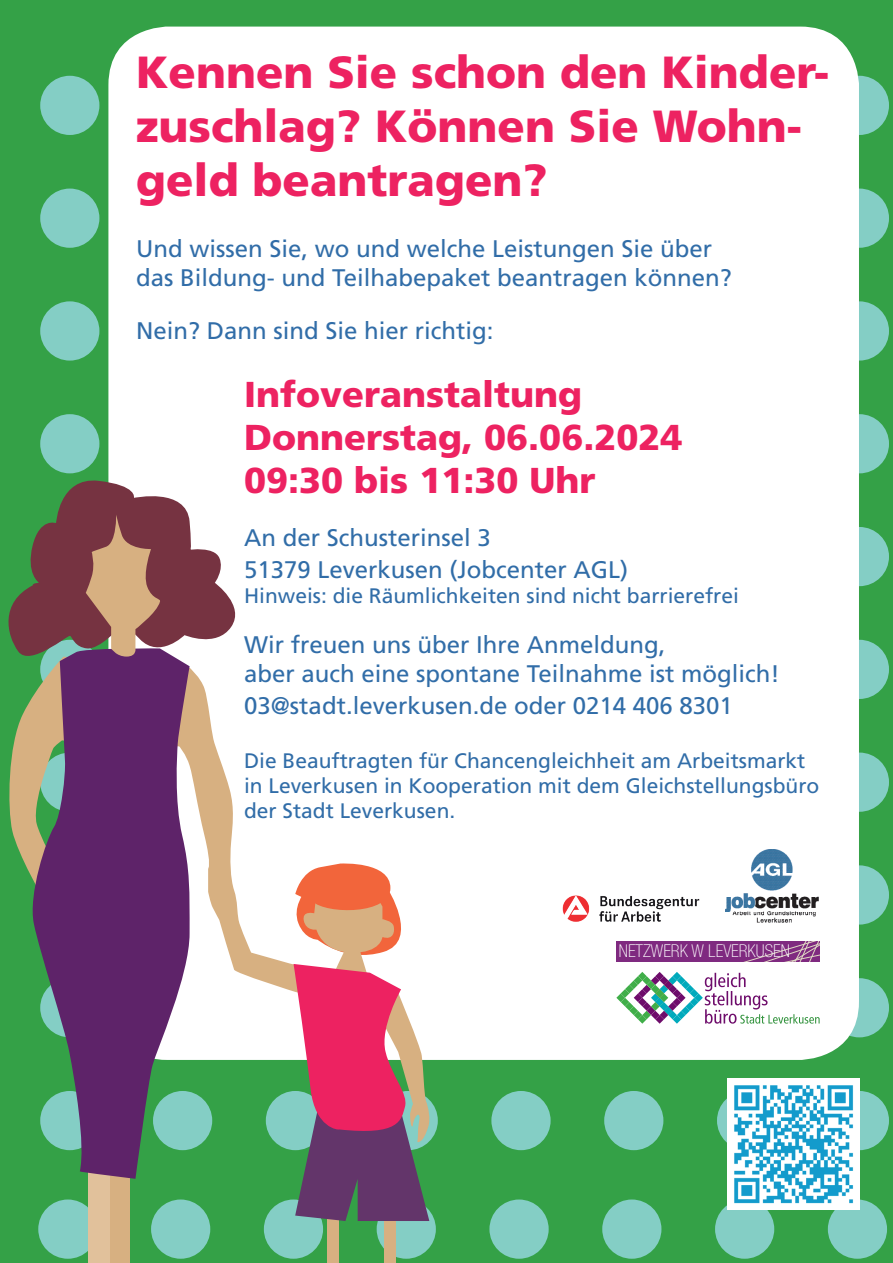
<style>
.page{position:relative;width:893px;height:1263px;background:#34a147}
.page>*{position:absolute;margin:0;border:0;box-sizing:border-box;transform-origin:0 0}
.t1{font:900 45px/54px "Frutiger";color:#ed2261}
.t2{font:900 36px/43.2px "Frutiger";color:#ed2261}
.t3{font:24px/28.8px "Frutiger";color:#316da8}
.t4{font:21px/25.2px "Frutiger";color:#316da8}
.t5{font:100 condensed 17.7px "Helvetica Neue";color:#fff}
</style>
<div class="page">
<div style="left:40px;top:76px;width:59px;height:59px;background:#84cec5;border-radius:50%"></div>
<div style="left:40px;top:189px;width:59px;height:59px;background:#84cec5;border-radius:50%"></div>
<div style="left:40px;top:301px;width:59px;height:60px;background:#84cec5;border-radius:50%"></div>
<div style="left:40px;top:414px;width:59px;height:59px;background:#84cec5;border-radius:50%"></div>
<div style="left:379px;top:1091px;width:59px;height:59px;background:#84cec5;border-radius:50%"></div>
<div style="left:491px;top:1091px;width:60px;height:59px;background:#84cec5;border-radius:50%"></div>
<div style="left:604px;top:1091px;width:59px;height:59px;background:#84cec5;border-radius:50%"></div>
<svg style="left:717px;top:1091px;width:59px;height:59px"></svg>
<div style="left:830px;top:76px;width:59px;height:59px;background:#84cec5;border-radius:50%"></div>
<div style="left:830px;top:189px;width:59px;height:59px;background:#84cec5;border-radius:50%"></div>
<div style="left:830px;top:301px;width:59px;height:60px;background:#84cec5;border-radius:50%"></div>
<div style="left:830px;top:414px;width:59px;height:59px;background:#84cec5;border-radius:50%"></div>
<div style="left:830px;top:527px;width:59px;height:59px;background:#84cec5;border-radius:50%"></div>
<div style="left:830px;top:640px;width:59px;height:59px;background:#84cec5;border-radius:50%"></div>
<div style="left:830px;top:752px;width:59px;height:60px;background:#84cec5;border-radius:50%"></div>
<div style="left:830px;top:865px;width:59px;height:59px;background:#84cec5;border-radius:50%"></div>
<div style="left:830px;top:978px;width:59px;height:59px;background:#84cec5;border-radius:50%"></div>
<div style="left:830px;top:1091px;width:59px;height:59px;background:#84cec5;border-radius:50%"></div>
<div style="left:108px;top:27px;width:751px;height:1033px;background:#fff;border-radius:59px"></div>
<div style="left:828px;top:1199px;width:59px;height:60px;background:#84cec5;border-radius:50%"></div>
<div style="left:715px;top:1199px;width:59px;height:60px;background:#84cec5;border-radius:50%"></div>
<div style="left:602px;top:1199px;width:59px;height:60px;background:#84cec5;border-radius:50%"></div>
<div style="left:489px;top:1199px;width:60px;height:60px;background:#84cec5;border-radius:50%"></div>
<div style="left:377px;top:1199px;width:59px;height:60px;background:#84cec5;border-radius:50%"></div>
<div style="left:264px;top:1199px;width:59px;height:60px;background:#84cec5;border-radius:50%"></div>
<div style="left:151px;top:1199px;width:59px;height:60px;background:#84cec5;border-radius:50%"></div>
<div style="left:38px;top:1199px;width:59px;height:60px;background:#84cec5;border-radius:50%"></div>
<svg style="left:9px;top:668px;width:422px;height:475px"></svg>
<div style="left:384px;top:1187px;width:11px;height:76px;background:#d7b081"></div>
<div style="left:327px;top:1188px;width:12px;height:75px;background:#d7b081"></div>
<div style="left:105px;top:1169px;width:25px;height:94px;background:#d7b081"></div>
<div style="left:88px;top:1169px;width:22px;height:94px;background:#e1c19b"></div>
<svg style="left:28px;top:668px;width:162px;height:511px;fill:#5e2369"></svg>
<svg style="left:8px;top:476px;width:228px;height:192px;fill:#763341"></svg>
<svg style="left:86px;top:514px;width:75px;height:143px;background:#a67365"></svg>
<svg style="left:292px;top:861px;width:137px;height:360px"></svg>
<img style="left:728px;top:1078px;width:131px;height:131px">
<img style="left:725px;top:849px;width:94px;height:74px">
<img style="left:562px;top:895px;width:138px;height:27px">
<svg style="left:616px;top:972px;width:204px;height:52px"></svg>
<div style="left:616px;top:941px;width:204px;height:20px;background:#7f2a80"></div>
<svg style="left:747px;top:941px;width:73px;height:20px"></svg>
<h1 class="t1" style="left:136px;top:44px;width:694px">Kennen Sie schon den Kinder&shy;zuschlag? Können Sie Wohn&shy;geld beantragen?</h1>
<p class="t3" style="left:136px;top:234px;width:597px">Und wissen Sie, wo und welche Leistungen Sie über das Bildung- und Teilhabepaket beantragen können?</p>
<p class="t3" style="left:136px;top:316px;width:359px">Nein? Dann sind Sie hier richtig:</p>
<h2 class="t2" style="left:244px;top:372px;width:440px">Infoveranstaltung<br>Donnerstag, 06.06.2024<br>09:30 bis 11:30 Uhr</h2>
<p class="t3" style="left:244px;top:521px;width:386px;line-height:32.4px">An der Schusterinsel 3<br>51379 Leverkusen (Jobcenter AGL)</p>
<p class="t4" style="left:244px;top:583px;width:496px">Hinweis: die Räumlichkeiten sind nicht barrierefrei</p>
<p class="t3" style="left:244px;top:630px;width:537px">Wir freuen uns über Ihre Anmeldung,<br>aber auch eine spontane Teilnahme ist möglich!</p>
<p class="t3" style="left:244px;top:691px;width:490px">03@stadt.leverkusen.de oder 0214 406 8301</p>
<p class="t4" style="left:244px;top:748px;width:577px">Die Beauftragten für Chancengleichheit am Arbeitsmarkt in Leverkusen in Kooperation mit dem Gleichstellungsbüro der Stadt Leverkusen.</p>
<p class="t5" style="left:619px;top:941px;width:173px">NETZWERK W LEVERKUSEN</p>
</div>
